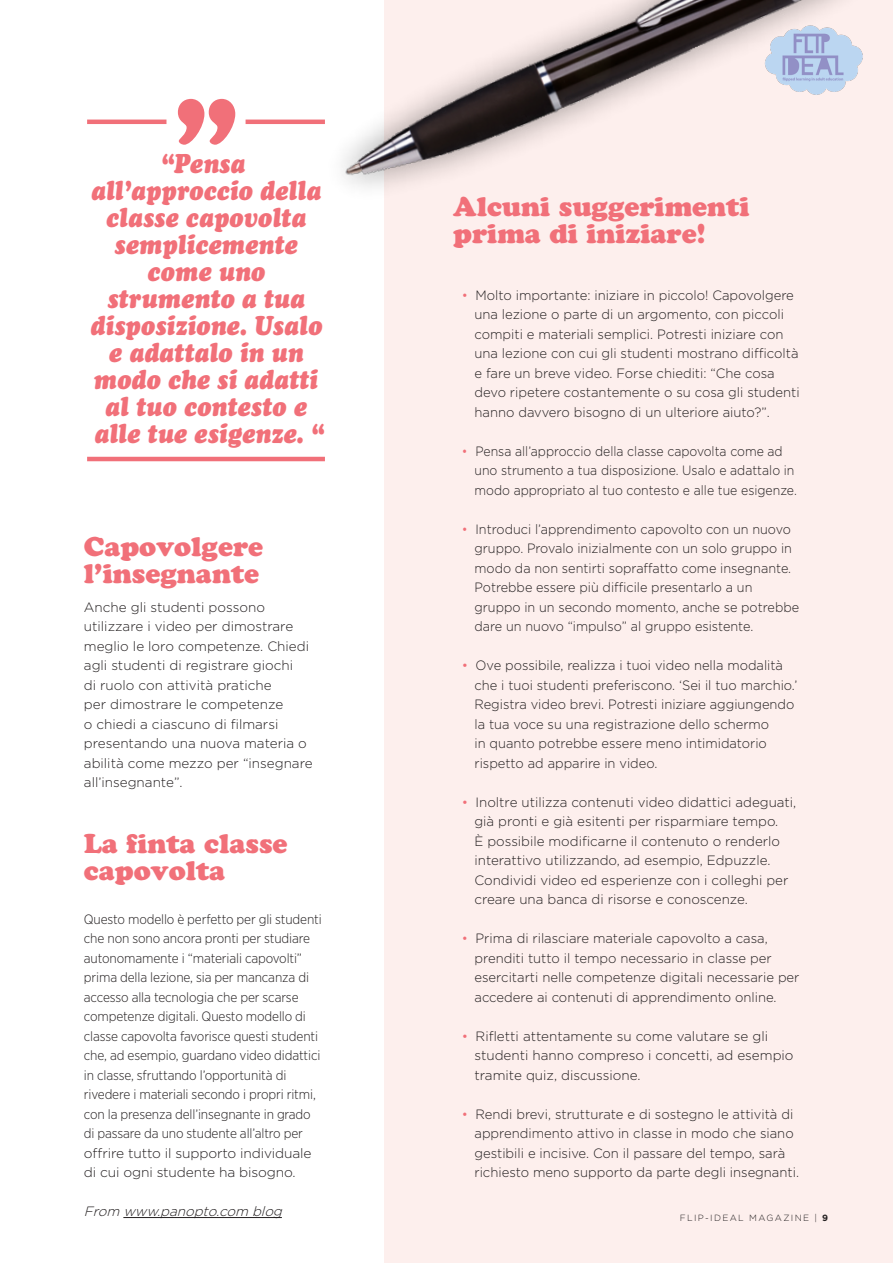
<style>
.page{position:relative;width:893px;height:1263px;background:#fff}
.page>*{position:absolute;margin:0;border:0;box-sizing:border-box;transform-origin:0 0}
.ONDERTITEL{font:italic 27px/27px "Cooper Black Std";color:#f17079;text-align:center;scale:.88 1}
.ONDERTITEL-2{font:27px/27px "Cooper Black Std";color:#f17079}
.BODY{font:27px/27px "Cooper Black Std";color:#f17079}
.BODY-2{font:300 13.5px/19.5px "Gotham";color:#231f20}
.BODY-3{font:300 13.5px/19.5px "Gotham Narrow";letter-spacing:-.01em;color:#231f20}
.BODY-4{font:300 13.5px/19.5px "Gotham";color:#231f20;scale:.94 1}
.BODY-5{font:300 13.5px/19.5px "Gotham";color:#231f20;scale:.96 1}
.BODY-6{font:300 13.5px/19.5px "Gotham";color:#231f20;scale:.91 1}
.BODY-7{font:italic 300 13.5px "Gotham";color:#231f20}
.t1{font:300 9px "Gotham";letter-spacing:.15em;color:#231f20}
.s1{font-family:"Gotham"}
.s2{color:#f17079}
.s3{font-weight:700}
</style>
<div class="page">
<div style="left:384px;top:0;width:509px;height:1263px;background:#fdefed"></div>
<hr style="left:123px;top:1217px;width:159px;height:1px;background:#231f20">
<img style="left:310px;top:0;width:528px;height:188px">
<svg style="left:178px;top:99px;width:57px;height:46px"></svg>
<hr style="left:246px;top:120px;width:79px;height:4px;background:#f17079">
<hr style="left:87px;top:120px;width:79px;height:4px;background:#f17079">
<hr style="left:87px;top:457px;width:238px;height:4px;background:#f17079">
<img style="left:749px;top:17px;width:114px;height:89px">
<p class="ONDERTITEL" style="left:90px;top:150px;width:267px">“Pensa all’approccio della classe capovolta semplicemente come uno strumento a tua disposizione. Usalo e adattalo in un modo che si adatti al tuo contesto e alle tue esigenze. “</p>
<p class="ONDERTITEL-2" style="left:84px;top:533px;width:181px">Capovolgere l’insegnante</p>
<p class="BODY-2" style="left:84px;top:597px;width:230px">Anche gli studenti possono utilizzare i video per dimostrare meglio le loro competenze. Chiedi agli studenti di registrare giochi<br>di ruolo con attività pratiche<br>per dimostrare le competenze<br>o chiedi a ciascuno di filmarsi presentando una nuova materia o abilità come mezzo per “insegnare all’insegnante”.</p>
<p class="BODY" style="left:84px;top:830px;width:205px">La finta classe capovolta</p>
<p class="BODY-3" style="left:84px;top:909px;width:239px">Questo modello è perfetto per gli studenti che non sono ancora pronti per studiare autonomamente i “materiali capovolti” prima della lezione, sia per mancanza di accesso alla tecnologia che per scarse competenze digitali. Questo modello di classe capovolta favorisce questi studenti che, ad esempio, guardano video didattici in classe, sfruttando l’opportunità di rivedere i materiali secondo i propri ritmi, con la presenza dell’insegnante in grado di passare da uno studente all’altro per <span class="s1">offrire tutto il supporto individuale di cui ogni studente ha bisogno.</span></p>
<p class="BODY-7" style="left:84px;top:1203px;width:204px">From www.panopto.com blog</p>
<p class="ONDERTITEL-2" style="left:453px;top:193px;width:298px">Alcuni suggerimenti prima di iniziare!</p>
<p class="BODY-2" style="left:474px;top:285px;width:327px;text-indent:-13px"><span class="s2">•</span> Molto importante: iniziare in piccolo! Capovolgere una lezione o parte di un argomento, con piccoli compiti e materiali semplici. Potresti iniziare con una lezione con cui gli studenti mostrano difficoltà e fare un breve video. Forse chiediti: “Che cosa devo ripetere costantemente o su cosa gli studenti hanno davvero bisogno di un ulteriore aiuto?”.</p>
<p class="BODY-6" style="left:474px;top:441px;width:356px;text-indent:-13px"><span class="s2">•</span> Pensa all’approccio della classe capovolta come ad uno strumento a tua disposizione. Usalo e adattalo in modo appropriato al tuo contesto e alle tue esigenze.</p>
<p class="BODY-4" style="left:474px;top:519px;width:347px;text-indent:-13px"><span class="s2">•</span> Introduci l’apprendimento capovolto con un nuovo gruppo. Provalo inizialmente con un solo gruppo in modo da non sentirti sopraffatto come insegnante.<br>Potrebbe essere più difficile presentarlo a un gruppo in un secondo momento, anche se potrebbe dare un nuovo “impulso” al gruppo esistente.</p>
<p class="BODY-5" style="left:474px;top:655px;width:338px;text-indent:-13px"><span class="s2">•</span> Ove possibile, realizza i tuoi video nella modalità che i tuoi studenti preferiscono. ‘Sei il tuo marchio.’ Registra video brevi. Potresti iniziare aggiungendo la tua voce su una registrazione dello schermo<br>in quanto potrebbe essere meno intimidatorio rispetto ad apparire in video.</p>
<p class="BODY-2" style="left:474px;top:792px;width:323px;text-indent:-13px"><span class="s2">•</span> Inoltre utilizza contenuti video didattici adeguati, già pronti e già esitenti per risparmiare tempo.<br>È possibile modificarne il contenuto o renderlo interattivo utilizzando, ad esempio, Edpuzzle.<br>Condividi video ed esperienze con i colleghi per creare una banca di risorse e conoscenze.</p>
<p class="BODY-2" style="left:474px;top:928px;width:327px;text-indent:-13px"><span class="s2">•</span> Prima di rilasciare materiale capovolto a casa, prenditi tutto il tempo necessario in classe per esercitarti nelle competenze digitali necessarie per accedere ai contenuti di apprendimento online.</p>
<p class="BODY-2" style="left:474px;top:1026px;width:321px;text-indent:-13px"><span class="s2">•</span> Rifletti attentamente su come valutare se gli studenti hanno compreso i concetti, ad esempio tramite quiz, discussione.</p>
<p class="BODY-2" style="left:474px;top:1104px;width:326px;text-indent:-13px"><span class="s2">•</span> Rendi brevi, strutturate e di sostegno le attività di apprendimento attivo in classe in modo che siano gestibili e incisive. Con il passare del tempo, sarà richiesto meno supporto da parte degli insegnanti.</p>
<p class="t1" style="left:680px;top:1212px;width:150px">FLIP-IDEAL MAGAZINE | <span class="s3">9</span></p>
</div>
